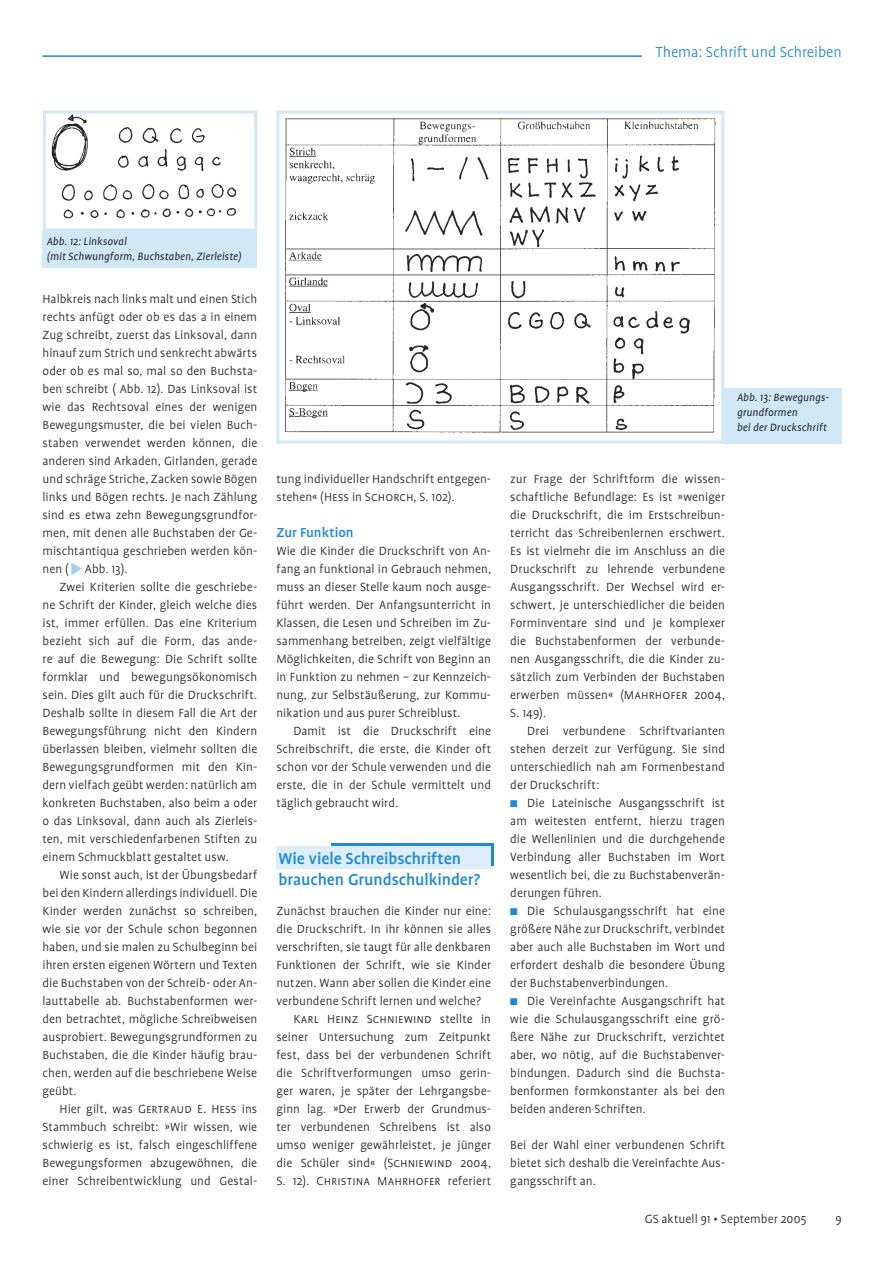
<style>
.page{position:relative;width:893px;height:1263px;background:#fff}
.page>*{position:absolute;margin:0;border:0;box-sizing:border-box;transform-origin:0 0}
.z_Praxis_12_14{font:500 18px/21px "Profile";letter-spacing:-.005em;color:#1a8ad9}
.Kopfzeile{font:300 16.5px "Profile";color:#1a8ad9}
.z_blau_10_12{font:500 15px "Profile";color:#1a8ad9}
.Fließtext_9_12{font:300 13.5px/18px "Profile";letter-spacing:.005em;color:#232425;text-align:justify}
.Fließtext_9_12_ohne_Einzug{font:300 13.5px/18px "Profile";letter-spacing:.005em;color:#232425;text-align:justify}
.Bildlegende_schwarz{font:italic 12px/15px "Profile";letter-spacing:.01em;color:#232425}
.s1{font-family:"Profile SC"}
.s2{color:#1a8ad9}
</style>
<div class="page">
<hr style="left:43px;top:55px;width:769px;height:2px;background:#1a8ad9">
<div style="left:722px;top:387px;width:120px;height:56px;background:#d1e8f7"></div>
<div style="left:332px;top:843px;width:162px;height:23px;background:#1a8ad9"></div>
<div style="left:276px;top:846px;width:215px;height:23px;background:#ddedf9"></div>
<svg style="left:71px;top:563px;width:11px;height:12px"></svg>
<img style="left:51px;top:115px;width:186px;height:104px">
<div style="left:43px;top:111px;width:214px;height:120px;border:3px solid #d1e8f7"></div>
<img style="left:284px;top:118px;width:432px;height:315px">
<div style="left:276px;top:111px;width:448px;height:332px;border:3px solid #d1e8f7"></div>
<div style="left:43px;top:231px;width:214px;height:37px;background:#d1e8f7"></div>
<div style="left:642px;top:44px;width:200px;height:28px;background:#fff"></div>
<p class="Kopfzeile" style="left:656px;top:43px;width:188px">Thema: Schrift und Schreiben</p>
<p class="Bildlegende_schwarz" style="left:47px;top:234px;width:82px">Abb. 12: Linksoval</p>
<p class="Bildlegende_schwarz" style="left:47px;top:249px;width:196px">(mit Schwungform, Buchstaben, Zierleiste)</p>
<p class="Fließtext_9_12_ohne_Einzug" style="left:43px;top:290px;width:216px">Halbkreis nach links malt und einen Stich rechts anfügt oder ob es das a in einem Zug schreibt, zuerst das Linksoval, dann hinauf zum Strich und senkrecht abwärts oder ob es mal so, mal so den Buchsta&shy;ben schreibt ( Abb. 12). Das Linksoval ist wie das Rechtsoval eines der wenigen Bewegungsmuster, die bei vielen Buch&shy;staben verwendet werden können, die anderen sind Arkaden, Girlanden, gerade und schräge Striche, Zacken sowie Bögen links und Bögen rechts. Je nach Zählung sind es etwa zehn Bewegungsgrundfor&shy;men, mit denen alle Buchstaben der Ge&shy;mischtantiqua geschrieben werden kön&shy;nen ( Abb. 13).</p>
<p class="Fließtext_9_12" style="left:43px;top:578px;width:216px;text-indent:17px">Zwei Kriterien sollte die geschriebe&shy;ne Schrift der Kinder, gleich welche dies ist, immer erfüllen. Das eine Kriterium bezieht sich auf die Form, das ande&shy;re auf die Bewegung: Die Schrift sollte formklar und bewegungsökonomisch sein. Dies gilt auch für die Druckschrift.<br>Deshalb sollte in diesem Fall die Art der Bewegungsführung nicht den Kindern überlassen bleiben, vielmehr sollten die Bewegungsgrundformen mit den Kin&shy;dern vielfach geübt werden: natürlich am konkreten Buchstaben, also beim a oder o das Linksoval, dann auch als Zierleis&shy;ten, mit verschiedenfarbenen Stiften zu einem Schmuckblatt gestaltet usw.</p>
<p class="Fließtext_9_12" style="left:43px;top:866px;width:216px;text-indent:17px">Wie sonst auch, ist der Übungsbedarf bei den Kindern allerdings individuell. Die Kinder werden zunächst so schreiben, wie sie vor der Schule schon begonnen haben, und sie malen zu Schulbeginn bei ihren ersten eigenen Wörtern und Texten die Buchstaben von der Schreib- oder An&shy;lauttabelle ab. Buchstabenformen wer&shy;den betrachtet, mögliche Schreibweisen ausprobiert. Bewegungsgrundformen zu Buchstaben, die die Kinder häufig brau&shy;chen, werden auf die beschriebene Weise geübt.</p>
<p class="Fließtext_9_12" style="left:43px;top:1100px;width:216px;text-indent:17px">Hier gilt, was <span class="s1">Gertraud E. Heß</span> ins Stammbuch schreibt: »Wir wissen, wie schwierig es ist, falsch eingeschliffene Bewegungsformen abzugewöhnen, die einer Schreibentwicklung und Gestal-</p>
<p class="Fließtext_9_12" style="left:276px;top:470px;width:216px">tung individueller Handschrift entgegen&shy;stehen« (<span class="s1">Heß</span> in <span class="s1">Schorch</span>, S. 102).</p>
<p class="z_blau_10_12" style="left:276px;top:525px;width:79px">Zur Funktion</p>
<p class="Fließtext_9_12_ohne_Einzug" style="left:276px;top:542px;width:216px">Wie die Kinder die Druckschrift von An&shy;fang an funktional in Gebrauch nehmen, muss an dieser Stelle kaum noch ausge&shy;führt werden. Der Anfangsunterricht in Klassen, die Lesen und Schreiben im Zu&shy;sammenhang betreiben, zeigt vielfältige Möglichkeiten, die Schrift von Beginn an in Funktion zu nehmen – zur Kennzeich&shy;nung, zur Selbstäußerung, zur Kommu&shy;nikation und aus purer Schreiblust.</p>
<p class="Fließtext_9_12" style="left:276px;top:722px;width:216px;text-indent:17px">Damit ist die Druckschrift eine Schreibschrift, die erste, die Kinder oft schon vor der Schule verwenden und die erste, die in der Schule vermittelt und täglich gebraucht wird.</p>
<p class="z_Praxis_12_14" style="left:279px;top:848px;width:203px">Wie viele Schreibschriften brauchen Grundschulkinder?</p>
<p class="Fließtext_9_12_ohne_Einzug" style="left:276px;top:902px;width:216px">Zunächst brauchen die Kinder nur eine: die Druckschrift. In ihr können sie alles verschriften, sie taugt für alle denkbaren Funktionen der Schrift, wie sie Kinder nutzen. Wann aber sollen die Kinder eine verbundene Schrift lernen und welche?</p>
<p class="Fließtext_9_12" style="left:276px;top:1010px;width:216px;text-indent:17px"><span class="s1">Karl Heinz Schniewind</span> stellte in seiner Untersuchung zum Zeitpunkt fest, dass bei der verbundenen Schrift die Schriftverformungen umso gerin&shy;ger waren, je später der Lehrgangsbe&shy;ginn lag. »Der Erwerb der Grundmus&shy;ter verbundenen Schreibens ist also umso weniger gewährleistet, je jünger die Schüler sind« (<span class="s1">Schniewind</span> 2004, S. 12). <span class="s1">Christina Mahrhofer</span> referiert</p>
<p class="Bildlegende_schwarz" style="left:737px;top:390px;width:93px">Abb. 13: Bewegungs&shy;grundformen<br>bei der Druckschrift</p>
<p class="Fließtext_9_12" style="left:510px;top:470px;width:216px">zur Frage der Schriftform die wissen&shy;schaftliche Befundlage: Es ist »weniger die Druckschrift, die im Erstschreibun&shy;terricht das Schreibenlernen erschwert.<br>Es ist vielmehr die im Anschluss an die Druckschrift zu lehrende verbundene Ausgangsschrift. Der Wechsel wird er&shy;schwert, je unterschiedlicher die beiden Forminventare sind und je komplexer die Buchstabenformen der verbunde&shy;nen Ausgangsschrift, die die Kinder zu&shy;sätzlich zum Verbinden der Buchstaben erwerben müssen« (<span class="s1">Mahrhofer</span> 2004, S. 149).</p>
<p class="Fließtext_9_12" style="left:510px;top:722px;width:216px;text-indent:17px">Drei verbundene Schriftvarianten stehen derzeit zur Verfügung. Sie sind unterschiedlich nah am Formenbestand der Druckschrift:</p>
<p class="Fließtext_9_12_ohne_Einzug" style="left:510px;top:794px;width:216px"><span class="s2">■</span> Die Lateinische Ausgangsschrift ist am weitesten entfernt, hierzu tragen die Wellenlinien und die durchgehende Verbindung aller Buchstaben im Wort wesentlich bei, die zu Buchstabenverän&shy;derungen führen.</p>
<p class="Fließtext_9_12_ohne_Einzug" style="left:510px;top:902px;width:216px"><span class="s2">■</span> Die Schulausgangsschrift hat eine größere Nähe zur Druckschrift, verbindet aber auch alle Buchstaben im Wort und erfordert deshalb die besondere Übung der Buchstabenverbindungen.</p>
<p class="Fließtext_9_12_ohne_Einzug" style="left:510px;top:992px;width:216px"><span class="s2">■</span> Die Vereinfachte Ausgangschrift hat wie die Schulausgangsschrift eine grö&shy;ßere Nähe zur Druckschrift, verzichtet aber, wo nötig, auf die Buchstabenver&shy;bindungen. Dadurch sind die Buchsta&shy;benformen formkonstanter als bei den beiden anderen Schriften.</p>
<p class="Fließtext_9_12_ohne_Einzug" style="left:510px;top:1136px;width:216px">Bei der Wahl einer verbundenen Schrift bietet sich deshalb die Vereinfachte Aus&shy;gangsschrift an.</p>
<p class="Fließtext_9_12" style="left:645px;top:1210px;width:163px">GS aktuell 91 • September 2005</p>
<p class="Fließtext_9_12" style="left:836px;top:1210px;width:8px">9</p>
</div>
